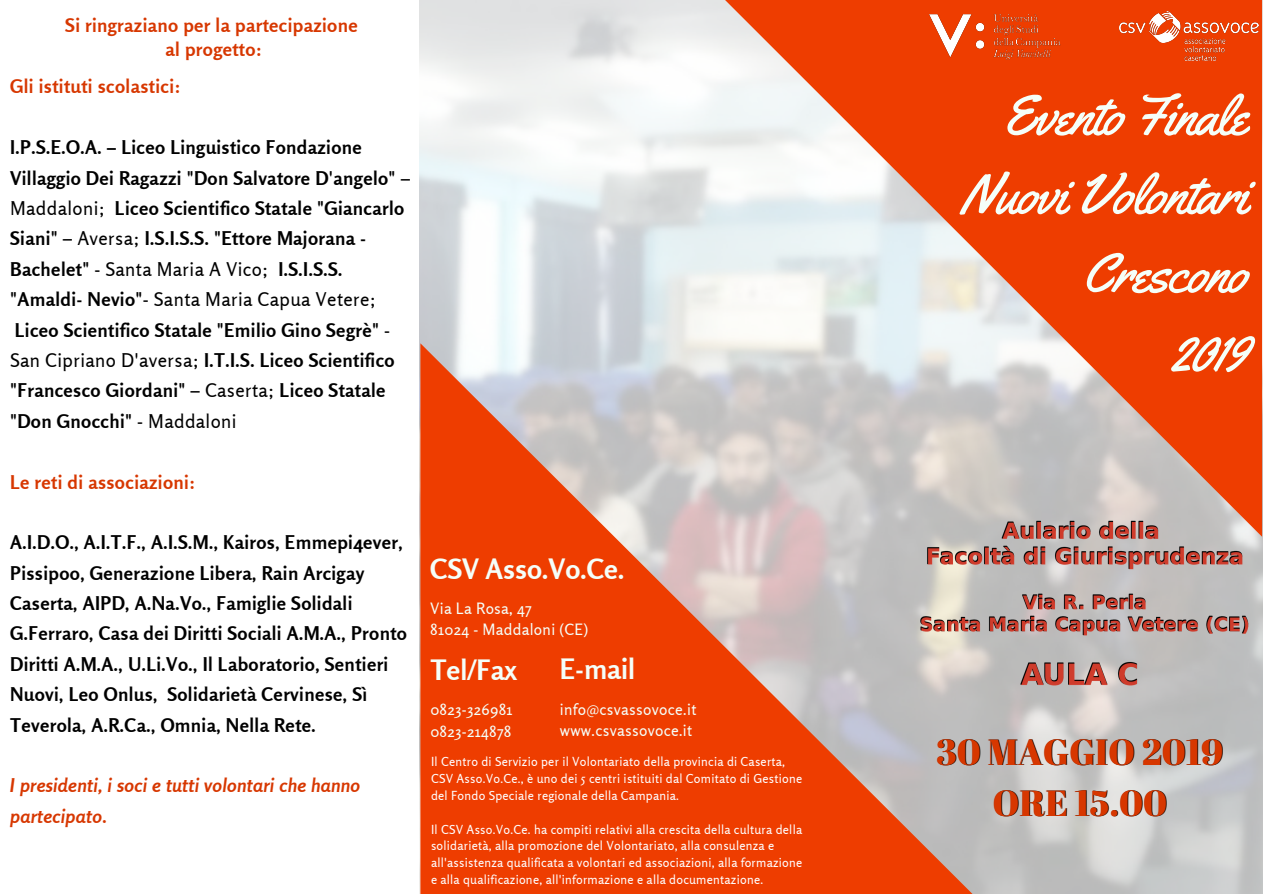
<style>
.page{position:relative;width:1263px;height:894px;background:#fff}
.page>*{position:absolute;margin:0;border:0;box-sizing:border-box;transform-origin:0 0}
.t1{font:55.95px/78.8px "Yellowtail";letter-spacing:-.02em;color:#f5fff9;text-align:right}
.t2{font:36.15px/50.6px "Abril Fatface";color:#d73700;text-align:center}
.t3{font:700 28.05px "Rosario";color:#f5fff9}
.t4{font:700 18.9px/30.3px "Rosario";letter-spacing:.02em;color:#000}
.t5{font:700 18.9px/23.5px "Rosario";letter-spacing:.02em;color:#d73700;text-align:center}
.t6{font:italic 700 18.9px/30.3px "Rosario";letter-spacing:.02em;color:#d73700}
.t7{font:15.6px/21.3px "Rosario";letter-spacing:.02em;color:#f5fff9}
.t8{font:12.45px/16.8px "Rosario";letter-spacing:.02em;color:#fff}
.s1{font-weight:400}
</style>
<div class="page">
<svg style="left:722px;top:0;width:540px;height:536px;background:#e97d57"></svg>
<svg style="left:420px;top:343px;width:586px;height:550px;background:#dd8365"></svg>
<img style="left:918px;top:519px;width:331px;height:170px">
<img style="left:1120px;top:12px;width:138px;height:49px">
<img style="left:930px;top:10px;width:147px;height:52px">
<p class="t5" style="left:65px;top:13px;width:294px">Si ringraziano per la partecipazione al progetto:</p>
<p class="t5" style="left:10px;top:75px;width:172px">Gli istituti scolastici:</p>
<p class="t4" style="left:10px;top:132px;width:402px">I.P.S.E.O.A. – Liceo Linguistico Fondazione Villaggio Dei Ragazzi "Don Salvatore D'angelo" <span class="s1">– Maddaloni;</span> Liceo Scientifico Statale "Giancarlo Siani" <span class="s1">– Aversa;</span> I.S.I.S.S. "Ettore Majorana - Bachelet" <span class="s1">- Santa Maria A Vico;</span> I.S.I.S.S. "Amaldi- Nevio"<span class="s1">- Santa Maria Capua Vetere; </span>Liceo Scientifico Statale "Emilio Gino Segrè" <span class="s1">- San Cipriano D'aversa;</span> I.T.I.S. Liceo Scientifico "Francesco Giordani" <span class="s1">– Caserta;</span> Liceo Statale "Don Gnocchi" <span class="s1">- Maddaloni</span></p>
<p class="t5" style="left:10px;top:469px;width:187px">Le reti di associazioni:</p>
<p class="t4" style="left:10px;top:527px;width:398px">A.I.D.O., A.I.T.F., A.I.S.M., Kairos, Emmepi4ever, Pissipoo, Generazione Libera, Rain Arcigay Caserta, AIPD, A.Na.Vo., Famiglie Solidali G.Ferraro, Casa dei Diritti Sociali A.M.A., Pronto Diritti A.M.A., U.Li.Vo., Il Laboratorio, Sentieri Nuovi, Leo Onlus, Solidarietà Cervinese, Sì Teverola, A.R.Ca., Omnia, Nella Rete.</p>
<p class="t6" style="left:10px;top:770px;width:351px">I presidenti, i soci e tutti volontari che hanno partecipato.</p>
<h3 class="t3" style="left:430px;top:551px;width:196px">CSV Asso.Vo.Ce.</h3>
<p class="t7" style="left:430px;top:597px;width:159px">Via La Rosa, 47<br>81024 - Maddaloni (CE)</p>
<h3 class="t3" style="left:430px;top:652px;width:88px">Tel/Fax</h3>
<p class="t7" style="left:430px;top:698px;width:84px">0823-326981<br>0823-214878</p>
<h3 class="t3" style="left:560px;top:652px;width:77px">E-mail</h3>
<p class="t7" style="left:560px;top:698px;width:138px">info@csvassovoce.it www.csvassovoce.it</p>
<p class="t8" style="left:431px;top:752px;width:373px">Il Centro di Servizio per il Volontariato della provincia di Caserta,<br>CSV Asso.Vo.Ce., è uno dei 5 centri istituiti dal Comitato di Gestione del Fondo Speciale regionale della Campania.</p>
<p class="t8" style="left:431px;top:820px;width:373px">Il CSV Asso.Vo.Ce. ha compiti relativi alla crescita della cultura della solidarietà, alla promozione del Volontariato, alla consulenza e all'assistenza qualificata a volontari ed associazioni, alla formazione e alla qualificazione, all'informazione e alla documentazione.</p>
<h1 class="t1" style="left:961px;top:76px;width:289px">Evento Finale<br>Nuovi Volontari<br>Crescono<br>2019</h1>
<h2 class="t2" style="left:936px;top:725px;width:289px">30 MAGGIO 2019<br>ORE 15.00</h2>
</div>
